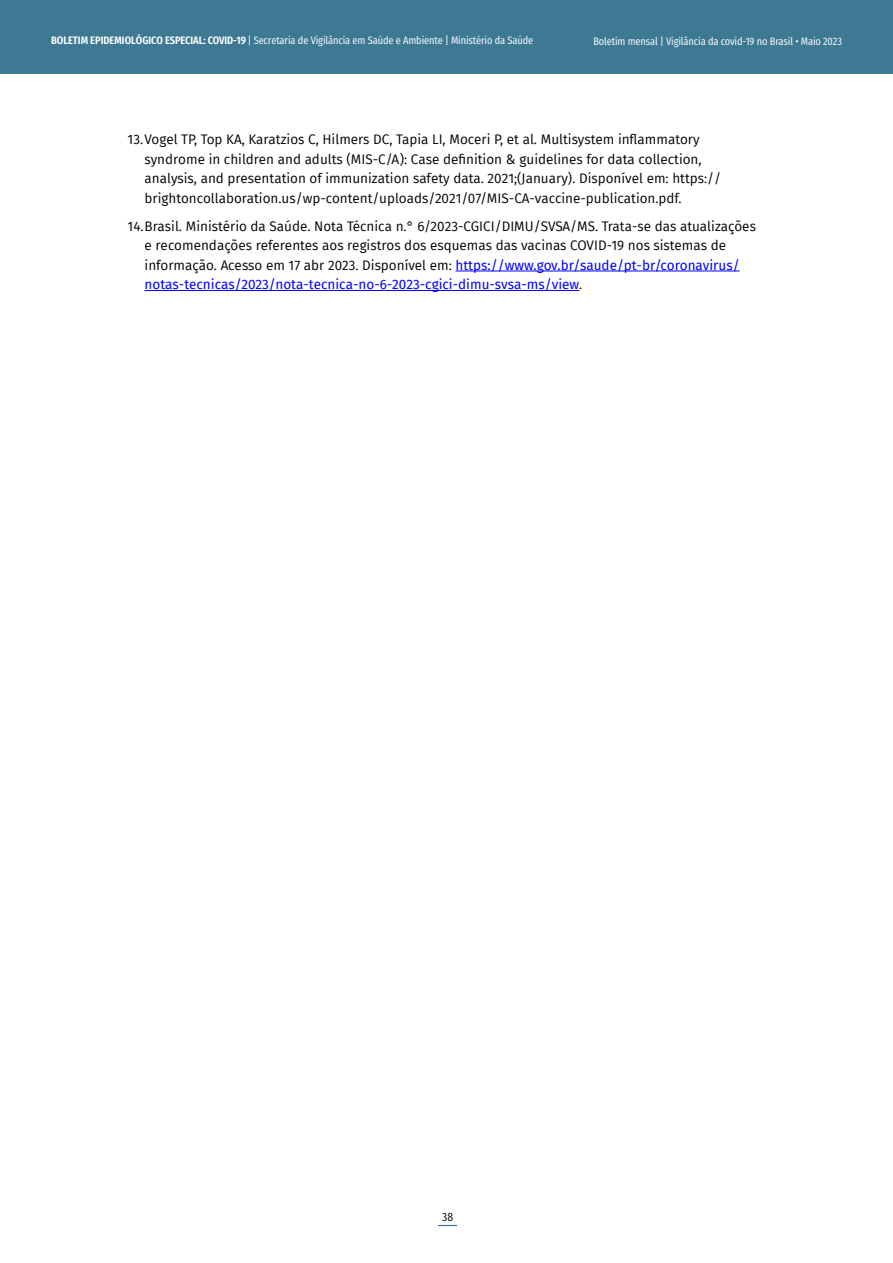
<style>
.page{position:relative;width:893px;height:1263px;background:#fff}
.page>*{position:absolute;margin:0;border:0;box-sizing:border-box;transform-origin:0 0}
.t1{font:13.5px/19.5px "Fira Sans";color:#000}
.t2{font:12px "Fira Sans Condensed";color:#000}
.t3{font:10.8px "Fira Sans Condensed";letter-spacing:-.01em;color:#fff}
.s1{font-weight:600}
.s2{font-style:inherit}
.s3{color:#00f}
</style>
<div class="page">
<div style="left:0;top:0;width:893px;height:74px;background:#3e7994"></div>
<svg style="left:438px;top:1225px;width:19px;height:1px"></svg>
<hr style="left:455px;top:271px;width:285px;height:1px;background:#00f">
<hr style="left:145px;top:290px;width:434px;height:1px;background:#00f">
<p class="t3" style="left:51px;top:30px;width:484px"><span class="s1">BOLETIM EPIDEMIOLÓGICO ESPECIAL: COVID-19</span> <span class="s2">|</span> Secretaria de Vigilância em Saúde e Ambiente | Ministério da Saúde</p>
<p class="t3" style="left:593px;top:31px;width:250px">Boletim mensal | Vigilância da covid-19 no Brasil • Maio 2023</p>
<p class="t1" style="left:145px;top:130px;width:578px;text-indent:-17px">13.Vogel TP, Top KA, Karatzios C, Hilmers DC, Tapia LI, Moceri P, et al. Multisystem inflammatory syndrome in children and adults (MIS-C/A): Case definition &amp; guidelines for data collection, analysis, and presentation of immunization safety data. 2021;(January). Disponível em: https:// brightoncollaboration.us/wp-content/uploads/2021/07/MIS-CA-vaccine-publication.pdf.</p>
<p class="t1" style="left:145px;top:216px;width:613px;text-indent:-17px">14.Brasil. Ministério da Saúde. Nota Técnica n.° 6/2023-CGICI/DIMU/SVSA/MS. Trata-se das atualizações e recomendações referentes aos registros dos esquemas das vacinas COVID-19 nos sistemas de informação. Acesso em 17 abr 2023. Disponível em: <span class="s3">https://www.gov.br/saude/pt-br/coronavirus/ notas-tecnicas/2023/nota-tecnica-no-6-2023-cgici-dimu-svsa-ms/view</span>.</p>
<p class="t2" style="left:442px;top:1205px;width:12px">38</p>
</div>
